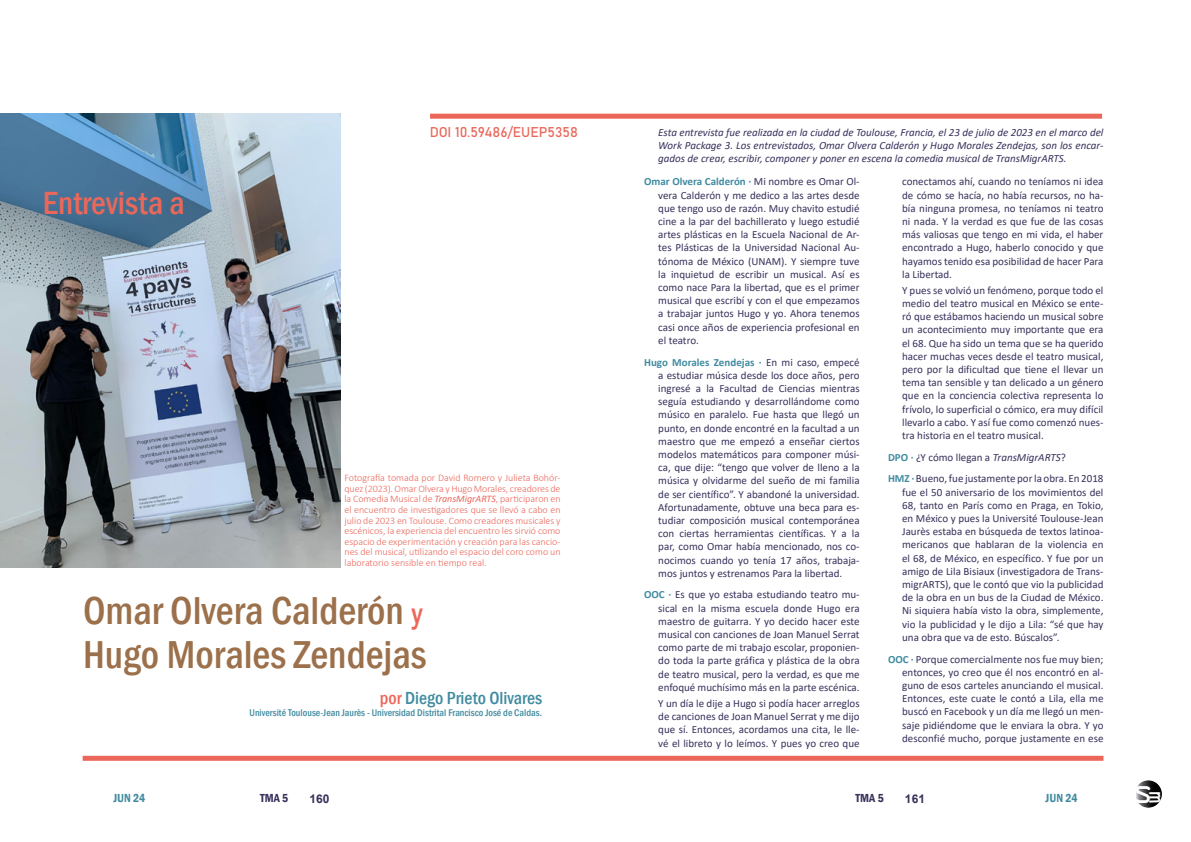
<style>
.page{position:relative;width:1191px;height:842px;background:#fff}
.page>*{position:absolute;margin:0;border:0;box-sizing:border-box;transform-origin:0 0}
.t1{font:500 condensed 40px/44.2px "Franklin Gothic";color:#9b704a}
.t2{font:36px "OCRA Extended";color:#fff}
.t3{font:500 condensed 33px "Franklin Gothic";color:#eb675a}
.t4{font:24px "OCRA Extended";color:#fff}
.t5{font:500 condensed 18px "Franklin Gothic";color:#408ba0}
.t6{font:14px "Bahnschrift";color:#eb675a}
.t7{font:600 condensed 12px "Franklin Gothic";color:#408ba0}
.t8{font:600 condensed 12px "Franklin Gothic";color:#37315b}
.t9{font:700 12px "Arial";color:#37315b}
.t10{font:11px/13.2px "Calibri";color:#37315b;text-align:justify}
.t11{font:italic 11px/13.2px "Calibri";color:#37315b;text-align:justify}
.t12{font:300 10px/10.6px "Calibri";color:#eb675a;text-align:justify}
.t13{font:500 condensed 10px "Franklin Gothic";color:#408ba0}
.s1{font-weight:400;font-style:italic}
.s2{font-size:31px;color:#eb675a}
.s3{color:#eb675a}
.s4{font-weight:700;color:#408ba0}
.s5{font-style:italic}
</style>
<div class="page">
<img style="left:0;top:113px;width:340px;height:454px">
<svg style="left:1135px;top:780px;width:26px;height:27px"></svg>
<div style="left:430px;top:114px;width:672px;height:5px;background:#eb675a"></div>
<div style="left:83px;top:756px;width:1020px;height:5px;background:#eb675a"></div>
<svg style="left:1135px;top:781px;width:26px;height:27px"></svg>
<p class="t6" style="left:430px;top:122px;width:150px">DOI 10.59486/EUEP5358</p>
<p class="t11" style="left:658px;top:125px;width:447px">Esta entrevista fue realizada en la ciudad de Toulouse, Francia, el 23 de julio de 2023 en el marco del Work Package 3. Los entrevistados, Omar Olvera Calderón y Hugo Morales Zendejas, son los encar&shy;gados de crear, escribir, componer y poner en escena la comedia musical de TransMigrARTS.</p>
<h3 class="t3" style="left:43px;top:182px;width:143px">Entrevista a</h3>
<p class="t12" style="left:344px;top:472px;width:218px">Fotografía tomada por David Romero y Julieta Bohór&shy;quez (2023). Omar Olvera y Hugo Morales, creadores de la Comedia Musical de <span class="s1">TransMigrARTS</span>, participaron en el encuentro de investigadores que se llevó a cabo en julio de 2023 en Toulouse. Como creadores musicales y escénicos, la experiencia del encuentro les sirvió como espacio de experimentación y creación para las cancio&shy;nes del musical, utilizando el espacio del coro como un laboratorio sensible en tiempo real.</p>
<h1 class="t1" style="left:83px;top:588px;width:345px">Omar Olvera Calderón <span class="s2">y<br></span>Hugo Morales Zendejas</h1>
<h3 class="t5" style="left:380px;top:686px;width:164px"><span class="s3">por</span> Diego Prieto Olivares</h3>
<p class="t13" style="left:249px;top:706px;width:294px">Université Toulouse-Jean Jaurès - Universidad Distrital Francisco José de Caldas.</p>
<p class="t10" style="left:658px;top:175px;width:203px;text-indent:-14px"><span class="s4">Omar Olvera Calderón ·</span> Mi nombre es Omar Ol&shy;vera Calderón y me dedico a las artes desde que tengo uso de razón. Muy chavito estudié cine a la par del bachillerato y luego estudié artes plásticas en la Escuela Nacional de Ar&shy;tes Plásticas de la Universidad Nacional Au&shy;tónoma de México (UNAM). Y siempre tuve la inquietud de escribir un musical. Así es como nace Para la libertad, que es el primer musical que escribí y con el que empezamos a trabajar juntos Hugo y yo. Ahora tenemos casi once años de experiencia profesional en el teatro.</p>
<p class="t10" style="left:658px;top:355px;width:203px;text-indent:-14px"><span class="s4">Hugo Morales Zendejas ·</span> En mi caso, empecé a estudiar música desde los doce años, pero ingresé a la Facultad de Ciencias mientras seguía estudiando y desarrollándome como músico en paralelo. Fue hasta que llegó un punto, en donde encontré en la facultad a un maestro que me empezó a enseñar ciertos modelos matemáticos para componer músi&shy;ca, que dije: “tengo que volver de lleno a la música y olvidarme del sueño de mi familia de ser científico”. Y abandoné la universidad.<br>Afortunadamente, obtuve una beca para es&shy;tudiar composición musical contemporánea con ciertas herramientas científicas. Y a la par, como Omar había mencionado, nos co&shy;nocimos cuando yo tenía 17 años, trabaja&shy;mos juntos y estrenamos Para la libertad.</p>
<p class="t10" style="left:658px;top:588px;width:203px;text-indent:-14px"><span class="s4">OOC ·</span> Es que yo estaba estudiando teatro mu&shy;sical en la misma escuela donde Hugo era maestro de guitarra. Y yo decido hacer este musical con canciones de Joan Manuel Serrat como parte de mi trabajo escolar, proponien&shy;do toda la parte gráfica y plástica de la obra de teatro musical, pero la verdad, es que me enfoqué muchísimo más en la parte escénica.</p>
<p class="t10" style="left:658px;top:696px;width:203px">Y un día le dije a Hugo si podía hacer arreglos de canciones de Joan Manuel Serrat y me dijo que sí. Entonces, acordamos una cita, le lle&shy;vé el libreto y lo leímos. Y pues yo creo que</p>
<p class="t10" style="left:902px;top:175px;width:203px">conectamos ahí, cuando no teníamos ni idea de cómo se hacía, no había recursos, no ha&shy;bía ninguna promesa, no teníamos ni teatro ni nada. Y la verdad es que fue de las cosas más valiosas que tengo en mi vida, el haber encontrado a Hugo, haberlo conocido y que hayamos tenido esa posibilidad de hacer Para la Libertad.</p>
<p class="t10" style="left:902px;top:283px;width:203px">Y pues se volvió un fenómeno, porque todo el medio del teatro musical en México se ente&shy;ró que estábamos haciendo un musical sobre un acontecimiento muy importante que era el 68. Que ha sido un tema que se ha querido hacer muchas veces desde el teatro musical, pero por la dificultad que tiene el llevar un tema tan sensible y tan delicado a un género que en la conciencia colectiva representa lo frívolo, lo superficial o cómico, era muy difícil llevarlo a cabo. Y así fue como comenzó nues&shy;tra historia en el teatro musical.</p>
<p class="t10" style="left:888px;top:446px;width:217px;line-height:21.7px"><span class="s4">DPO ·</span> ¿Y cómo llegan a <span class="s5">TransMigrARTS</span>?<br><span class="s4">HMZ ·</span> Bueno, fue justamente por la obra. En 2018</p>
<p class="t10" style="left:902px;top:485px;width:203px">fue el 50 aniversario de los movimientos del 68, tanto en París como en Praga, en Tokio, en México y pues la Université Toulouse-Jean Jaurès estaba en búsqueda de textos latinoa&shy;mericanos que hablaran de la violencia en el 68, de México, en específico. Y fue por un amigo de Lila Bisiaux (investigadora de Trans&shy;migrARTS), que le contó que vio la publicidad de la obra en un bus de la Ciudad de México.<br>Ni siquiera había visto la obra, simplemente, vio la publicidad y le dijo a Lila: “sé que hay una obra que va de esto. Búscalos”.</p>
<p class="t10" style="left:902px;top:652px;width:203px;text-indent:-14px"><span class="s4">OOC ·</span> Porque comercialmente nos fue muy bien; entonces, yo creo que él nos encontró en al&shy;guno de esos carteles anunciando el musical.<br>Entonces, este cuate le contó a Lila, ella me buscó en Facebook y un día me llegó un men&shy;saje pidiéndome que le enviara la obra. Y yo desconfié mucho, porque justamente en ese</p>
<p class="t7" style="left:113px;top:790px;width:33px">JUN 24</p>
<p class="t8" style="left:260px;top:790px;width:30px">TMA 5</p>
<p class="t9" style="left:309px;top:790px;width:22px">160</p>
<p class="t8" style="left:855px;top:790px;width:30px">TMA 5</p>
<p class="t9" style="left:905px;top:790px;width:22px">161</p>
<p class="t7" style="left:1045px;top:790px;width:33px">JUN 24</p>
<h2 class="t2" style="left:1131px;top:772px;width:23px">s</h2>
<h3 class="t4" style="left:1169px;top:790px;width:16px;rotate:90deg">m</h3>
</div>
